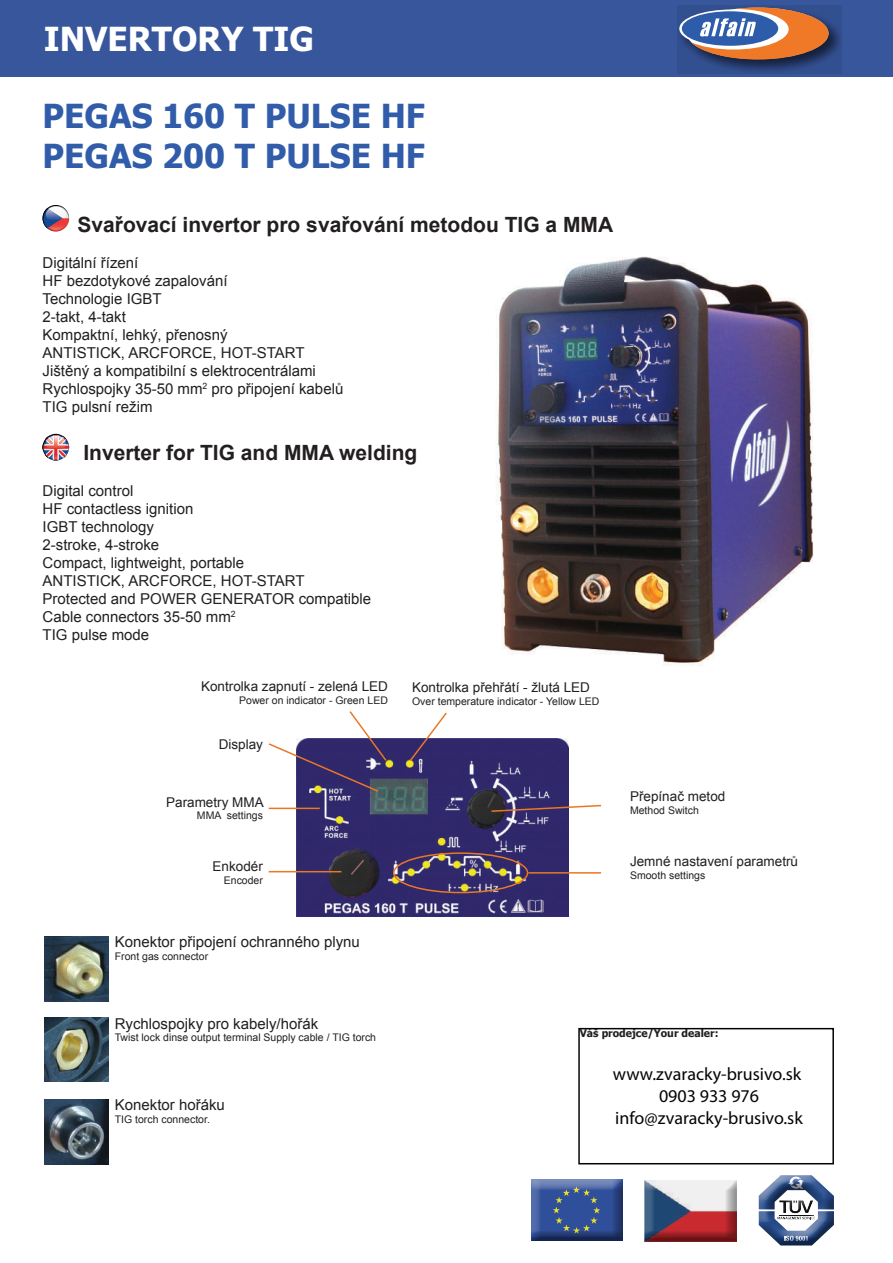
<style>
.page{position:relative;width:893px;height:1263px;background:#fff}
.page>*{position:absolute;margin:0;border:0;box-sizing:border-box;transform-origin:0 0}
.t1{font:700 33px/39.6px "Tahoma";color:#315caa}
.t2{font:700 33px "Tahoma";color:#fff}
.t3{font:700 21px "Arial";color:#231f20}
.t4{font:18px/21.6px "Myriad Pro";color:#050504;text-align:center}
.t5{font:15px/18px "Arial";color:#231f20}
.t6{font:13.5px "Arial";color:#231f20}
.t7{font:10.5px "Arial";color:#231f20}
.t8{font:700 10.5px "Tahoma";color:#231f20}
</style>
<div class="page">
<div style="left:0;top:0;width:893px;height:76px;background:#37569c"></div>
<svg style="left:677px;top:5px;width:165px;height:68px;fill:#324f8f"></svg>
<div style="left:682px;top:11px;width:96px;height:35px;background:#2d5caa;border-radius:50%"></div>
<svg style="left:691px;top:7px;width:138px;height:53px"></svg>
<svg style="left:772px;top:1175px;width:48px;height:8px"></svg>
<svg style="left:758px;top:1183px;width:76px;height:63px"></svg>
<svg style="left:531px;top:1179px;width:92px;height:62px;fill:#304f9a"></svg>
<svg style="left:644px;top:1180px;width:92px;height:62px"></svg>
<div style="left:578px;top:1028px;width:256px;height:136px;border:2px solid #040503"></div>
<img style="left:44px;top:1018px;width:65px;height:63px">
<img style="left:44px;top:1099px;width:65px;height:65px">
<img style="left:44px;top:936px;width:65px;height:66px">
<img style="left:297px;top:739px;width:271px;height:178px">
<svg style="left:408px;top:712px;width:40px;height:51px"></svg>
<svg style="left:490px;top:804px;width:111px;height:9px"></svg>
<hr style="left:528px;top:872px;width:73px;height:1px;background:#ea7724">
<svg style="left:268px;top:711px;width:120px;height:82px"></svg>
<hr style="left:269px;top:808px;width:51px;height:1px;background:#ea7724">
<hr style="left:269px;top:871px;width:72px;height:1px;background:#ea7724">
<div style="left:393px;top:852px;width:135px;height:41px;border:2px solid #ea7724;border-radius:50%"></div>
<img style="left:496px;top:256px;width:317px;height:410px">
<svg style="left:43px;top:434px;width:26px;height:26px"></svg>
<svg style="left:43px;top:205px;width:26px;height:26px"></svg>
<h1 class="t2" style="left:44px;top:16px;width:271px">INVERTORY TIG</h1>
<h1 class="t1" style="left:43px;top:95px;width:384px">PEGAS 160 T PULSE HF<br>PEGAS 200 T PULSE HF</h1>
<h2 class="t3" style="left:78px;top:210px;width:537px">Svařovací invertor pro svařování metodou TIG a MMA</h2>
<p class="t5" style="left:43px;top:254px;width:302px">Digitální řízení<br>HF bezdotykové zapalování<br>Technologie IGBT<br>2-takt, 4-takt<br>Kompaktní, lehký, přenosný<br>ANTISTICK, ARCFORCE, HOT-START<br>Jištěný a kompatibilní s elektrocentrálami<br>Rychlospojky 35-50 mm<sup>2</sup> pro připojení kabelů<br>TIG pulsní režim</p>
<h2 class="t3" style="left:83px;top:438px;width:336px">Inverter for TIG and MMA welding</h2>
<p class="t5" style="left:43px;top:482px;width:330px">Digital control<br>HF contactless ignition<br>IGBT technology<br>2-stroke, 4-stroke<br>Compact, lightweight, portable<br>ANTISTICK, ARCFORCE, HOT-START<br>Protected and POWER GENERATOR compatible<br>Cable connectors 35-50 mm<sup>2<br></sup>TIG pulse mode</p>
<p class="t6" style="left:201px;top:678px;width:188px">Kontrolka zapnutí - zelená LED</p>
<p class="t7" style="left:239px;top:693px;width:150px">Power on indicator - Green LED</p>
<p class="t6" style="left:219px;top:735px;width:46px">Display</p>
<p class="t6" style="left:166px;top:793px;width:99px">Parametry MMA</p>
<p class="t7" style="left:197px;top:809px;width:67px">MMA settings</p>
<p class="t6" style="left:213px;top:857px;width:52px">Enkodér</p>
<p class="t7" style="left:224px;top:873px;width:41px">Encoder</p>
<p class="t5" style="left:115px;top:933px;width:247px">Konektor připojení ochranného plynu</p>
<p class="t7" style="left:115px;top:949px;width:95px">Front gas connector</p>
<p class="t5" style="left:115px;top:1014px;width:205px">Rychlospojky pro kabely/hořák</p>
<p class="t7" style="left:115px;top:1030px;width:263px">Twist lock dinse output terminal Supply cable / TIG torch</p>
<p class="t5" style="left:115px;top:1096px;width:112px">Konektor hořáku</p>
<p class="t7" style="left:115px;top:1112px;width:97px">TIG torch connector.</p>
<p class="t6" style="left:412px;top:679px;width:179px">Kontrolka přehřátí - žlutá LED</p>
<p class="t7" style="left:412px;top:694px;width:189px">Over temperature indicator - Yellow LED</p>
<p class="t6" style="left:630px;top:787px;width:97px">Přepínač metod</p>
<p class="t7" style="left:630px;top:803px;width:70px">Method Switch</p>
<p class="t6" style="left:630px;top:853px;width:170px">Jemné nastavení parametrů</p>
<p class="t7" style="left:630px;top:868px;width:77px">Smooth settings</p>
<p class="t8" style="left:580px;top:1026px;width:140px">Váš prodejce/Your dealer:</p>
<p class="t4" style="left:613px;top:1063px;width:191px">www.zvaracky-brusivo.sk<br>0903 933 976 info@zvaracky-brusivo.sk</p>
</div>
